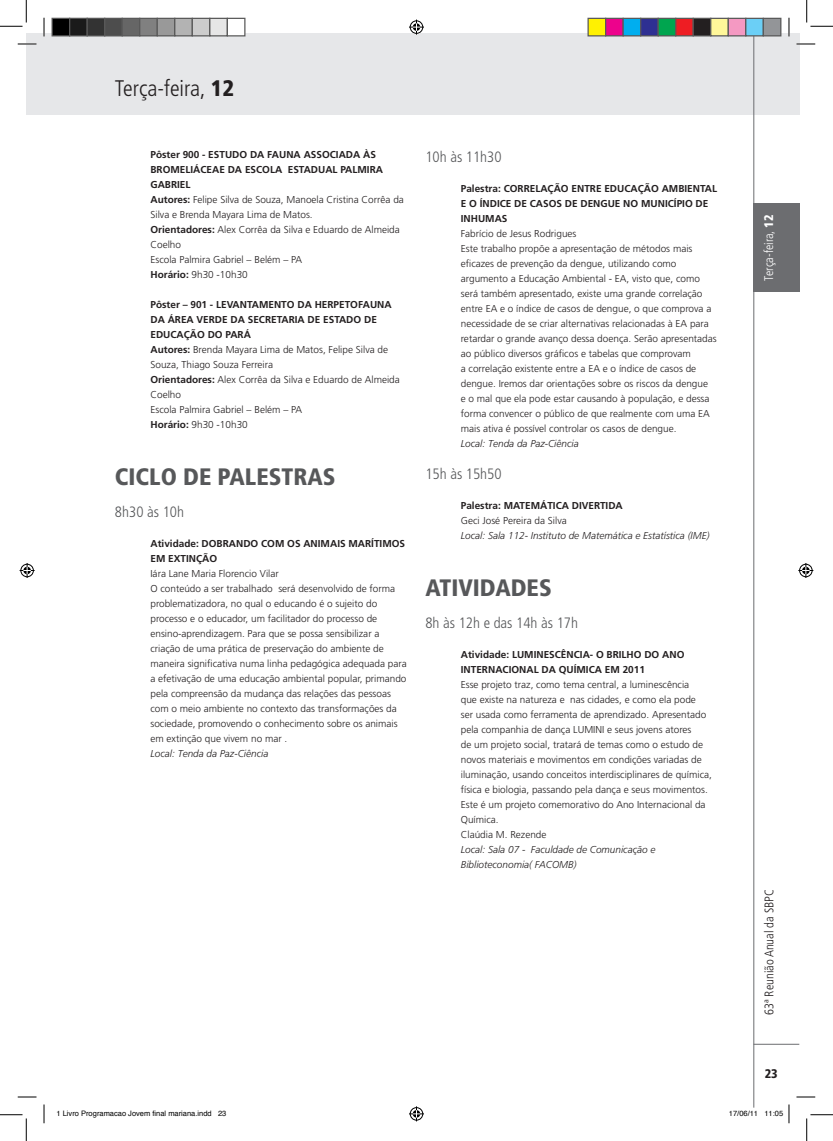
<style>
.page{position:relative;width:833px;height:1141px;background:#fff}
.page>*{position:absolute;margin:0;border:0;box-sizing:border-box;transform-origin:0 0}
.t1{font:900 condensed 23.75px "Frutiger";color:#57585a}
.t2{font:300 condensed 22.5px "Frutiger";color:#231f20}
.t3{font:300 condensed 15px "Frutiger";color:#57585a}
.t4{font:300 condensed 12.5px "Frutiger";color:#231f20}
.t5{font:300 condensed 12.5px "Frutiger";color:#fff}
.t6{font:900 condensed 12.5px "Frutiger";color:#231f20}
.t7{font:300 10px/15px "Frutiger";color:#231f20}
.t8{font:700 10px/15px "Frutiger";color:#231f20}
.t9{font:italic 300 10px/15px "Frutiger";color:#231f20}
.t10{font:7.5px "Helvetica";color:#000}
.s1{font-weight:900}
.s2{font-weight:700}
</style>
<div class="page">
<div style="left:26px;top:33px;width:18px;height:82px;background:#e6e7e9"></div>
<div style="left:44px;top:33px;width:755px;height:82px;background:#e6e7e9"></div>
<hr style="left:753px;top:1043px;width:45px;height:1px;background:#6c6d70">
<hr style="left:753px;top:33px;width:1px;height:1074px;background:#6c6d70">
<div style="left:753px;top:203px;width:46px;height:89px;background:#6c6d70"></div>
<svg style="left:18px;top:43px;width:18px;height:2px"></svg>
<svg style="left:796px;top:43px;width:18px;height:2px"></svg>
<svg style="left:18px;top:1096px;width:18px;height:1px"></svg>
<svg style="left:796px;top:1096px;width:18px;height:1px"></svg>
<svg style="left:43px;top:18px;width:2px;height:18px"></svg>
<svg style="left:43px;top:1104px;width:2px;height:19px"></svg>
<svg style="left:788px;top:18px;width:1px;height:18px"></svg>
<svg style="left:0;top:0;width:27px;height:27px"></svg>
<svg style="left:0;top:1114px;width:27px;height:26px"></svg>
<svg style="left:806px;top:0;width:26px;height:27px"></svg>
<svg style="left:806px;top:1114px;width:26px;height:26px"></svg>
<svg style="left:409px;top:20px;width:15px;height:15px"></svg>
<svg style="left:409px;top:1106px;width:15px;height:15px"></svg>
<svg style="left:20px;top:563px;width:15px;height:15px"></svg>
<svg style="left:798px;top:563px;width:14px;height:15px"></svg>
<div style="left:52px;top:18px;width:18px;height:18px;background:#000"></div>
<div style="left:51px;top:18px;width:19px;height:18px;border:1px solid #595959"></div>
<div style="left:70px;top:18px;width:17px;height:18px;background:#1a1a1a"></div>
<div style="left:69px;top:18px;width:19px;height:18px;border:1px solid #595959"></div>
<div style="left:87px;top:18px;width:18px;height:18px;background:#333"></div>
<div style="left:86px;top:18px;width:19px;height:18px;border:1px solid #595959"></div>
<div style="left:105px;top:18px;width:17px;height:18px;background:#4d4d4d"></div>
<div style="left:104px;top:18px;width:19px;height:18px;border:1px solid #595959"></div>
<div style="left:122px;top:18px;width:18px;height:18px;background:#666"></div>
<div style="left:121px;top:18px;width:19px;height:18px;border:1px solid #595959"></div>
<div style="left:140px;top:18px;width:17px;height:18px;background:#808080"></div>
<div style="left:139px;top:18px;width:19px;height:18px;border:1px solid #595959"></div>
<div style="left:157px;top:18px;width:18px;height:18px;background:#999"></div>
<div style="left:156px;top:18px;width:19px;height:18px;border:1px solid #595959"></div>
<div style="left:175px;top:18px;width:17px;height:18px;background:#b3b3b3"></div>
<div style="left:174px;top:18px;width:19px;height:18px;border:1px solid #595959"></div>
<div style="left:192px;top:18px;width:18px;height:18px;background:#ccc"></div>
<div style="left:191px;top:18px;width:19px;height:18px;border:1px solid #595959"></div>
<div style="left:210px;top:18px;width:17px;height:18px;background:#e6e6e6"></div>
<div style="left:209px;top:18px;width:19px;height:18px;border:1px solid #595959"></div>
<div style="left:227px;top:18px;width:18px;height:18px;background:#fff"></div>
<div style="left:226px;top:18px;width:19px;height:18px;border:1px solid #595959"></div>
<div style="left:587px;top:18px;width:18px;height:18px;background:#fff101"></div>
<div style="left:587px;top:18px;width:19px;height:18px;border:1px solid #595959"></div>
<div style="left:605px;top:18px;width:17px;height:18px;background:#ed028c"></div>
<div style="left:604px;top:18px;width:19px;height:18px;border:1px solid #595959"></div>
<div style="left:622px;top:18px;width:18px;height:18px;background:#00aeef"></div>
<div style="left:622px;top:18px;width:19px;height:18px;border:1px solid #595959"></div>
<div style="left:640px;top:18px;width:17px;height:18px;background:#2e3092"></div>
<div style="left:639px;top:18px;width:19px;height:18px;border:1px solid #595959"></div>
<div style="left:657px;top:18px;width:18px;height:18px;background:#00a54f"></div>
<div style="left:657px;top:18px;width:19px;height:18px;border:1px solid #595959"></div>
<div style="left:675px;top:18px;width:17px;height:18px;background:#ee1d23"></div>
<div style="left:674px;top:18px;width:19px;height:18px;border:1px solid #595959"></div>
<div style="left:692px;top:18px;width:18px;height:18px;background:#231f20"></div>
<div style="left:692px;top:18px;width:19px;height:18px;border:1px solid #595959"></div>
<div style="left:710px;top:18px;width:17px;height:18px;background:#fff79a"></div>
<div style="left:709px;top:18px;width:19px;height:18px;border:1px solid #595959"></div>
<div style="left:727px;top:18px;width:18px;height:18px;background:#f499c2"></div>
<div style="left:727px;top:18px;width:19px;height:18px;border:1px solid #595959"></div>
<div style="left:745px;top:18px;width:17px;height:18px;background:#6bcff6"></div>
<div style="left:744px;top:18px;width:19px;height:18px;border:1px solid #595959"></div>
<div style="left:762px;top:18px;width:18px;height:18px;background:#939598"></div>
<div style="left:762px;top:18px;width:19px;height:18px;border:1px solid #595959"></div>
<svg style="left:788px;top:1104px;width:1px;height:19px"></svg>
<h2 class="t2" style="left:115px;top:76px;width:121px">Terça-feira, <span class="s1">12</span></h2>
<p class="t7" style="left:150px;top:147px;width:255px"><span class="s2">Pôster 900 - ESTUDO DA FAUNA ASSOCIADA ÀS BROMELIÁCEAE DA ESCOLA ESTADUAL PALMIRA GABRIEL<br>Autores:</span> Felipe Silva de Souza, Manoela Cristina Corrêa da Silva e Brenda Mayara Lima de Matos.<br><span class="s2">Orientadores:</span> Alex Corrêa da Silva e Eduardo de Almeida Coelho<br>Escola Palmira Gabriel – Belém – PA<br><span class="s2">Horário:</span> 9h30 -10h30</p>
<p class="t7" style="left:150px;top:297px;width:251px"><span class="s2">Pôster – 901 - LEVANTAMENTO DA HERPETOFAUNA DA ÁREA VERDE DA SECRETARIA DE ESTADO DE EDUCAÇÃO DO PARÁ<br>Autores:</span> Brenda Mayara Lima de Matos, Felipe Silva de Souza, Thiago Souza Ferreira<br><span class="s2">Orientadores:</span> Alex Corrêa da Silva e Eduardo de Almeida Coelho<br>Escola Palmira Gabriel – Belém – PA<br><span class="s2">Horário:</span> 9h30 -10h30</p>
<h1 class="t1" style="left:115px;top:462px;width:222px">CICLO DE PALESTRAS</h1>
<h3 class="t3" style="left:115px;top:503px;width:71px">8h30 às 10h</h3>
<p class="t8" style="left:150px;top:536px;width:256px">Atividade: DOBRANDO COM OS ANIMAIS MARÍTIMOS<br>EM EXTINÇÃO</p>
<p class="t7" style="left:150px;top:566px;width:258px">Iára Lane Maria Florencio Vilar<br>O conteúdo a ser trabalhado será desenvolvido de forma problematizadora, no qual o educando é o sujeito do processo e o educador, um facilitador do processo de ensino-aprendizagem. Para que se possa sensibilizar a criação de uma prática de preservação do ambiente de maneira significativa numa linha pedagógica adequada para a efetivação de uma educação ambiental popular, primando pela compreensão da mudança das relações das pessoas com o meio ambiente no contexto das transformações da sociedade, promovendo o conhecimento sobre os animais em extinção que vivem no mar .</p>
<p class="t9" style="left:150px;top:746px;width:119px">Local: Tenda da Paz-Ciência</p>
<h3 class="t3" style="left:425px;top:148px;width:78px">10h às 11h30</h3>
<p class="t8" style="left:460px;top:180px;width:257px">Palestra: CORRELAÇÃO ENTRE EDUCAÇÃO AMBIENTAL<br>E O ÍNDICE DE CASOS DE DENGUE NO MUNICÍPIO DE<br>INHUMAS</p>
<p class="t7" style="left:460px;top:226px;width:257px">Fabrício de Jesus Rodrigues<br>Este trabalho propõe a apresentação de métodos mais eficazes de prevenção da dengue, utilizando como argumento a Educação Ambiental - EA, visto que, como será também apresentado, existe uma grande correlação entre EA e o índice de casos de dengue, o que comprova a necessidade de se criar alternativas relacionadas à EA para retardar o grande avanço dessa doença. Serão apresentadas ao público diversos gráficos e tabelas que comprovam<br>a correlação existente entre a EA e o índice de casos de dengue. Iremos dar orientações sobre os riscos da dengue<br>e o mal que ela pode estar causando à população, e dessa forma convencer o público de que realmente com uma EA mais ativa é possível controlar os casos de dengue.</p>
<p class="t9" style="left:460px;top:436px;width:119px">Local: Tenda da Paz-Ciência</p>
<h3 class="t3" style="left:425px;top:465px;width:78px">15h às 15h50</h3>
<p class="t8" style="left:460px;top:498px;width:163px">Palestra: MATEMÁTICA DIVERTIDA</p>
<p class="t7" style="left:460px;top:513px;width:107px">Geci José Pereira da Silva</p>
<p class="t9" style="left:460px;top:528px;width:250px">Local: Sala 112- Instituto de Matemática e Estatística (IME)</p>
<h1 class="t1" style="left:425px;top:573px;width:128px">ATIVIDADES</h1>
<h3 class="t3" style="left:425px;top:614px;width:154px">8h às 12h e das 14h às 17h</h3>
<p class="t8" style="left:460px;top:647px;width:225px">Atividade: LUMINESCÊNCIA- O BRILHO DO ANO<br>INTERNACIONAL DA QUÍMICA EM 2011</p>
<p class="t7" style="left:460px;top:677px;width:252px">Esse projeto traz, como tema central, a luminescência<br>que existe na natureza e nas cidades, e como ela pode<br>ser usada como ferramenta de aprendizado. Apresentado pela companhia de dança LUMINI e seus jovens atores<br>de um projeto social, tratará de temas como o estudo de novos materiais e movimentos em condições variadas de iluminação, usando conceitos interdisciplinares de química, física e biologia, passando pela dança e seus movimentos.<br>Este é um projeto comemorativo do Ano Internacional da Química.<br>Claúdia M. Rezende</p>
<p class="t9" style="left:460px;top:842px;width:196px">Local: Sala 07 - Faculdade de Comunicação e<br>Biblioteconomia( FACOMB)</p>
<p class="t5" style="left:761px;top:281px;width:67px;rotate:-90deg">Terça-feira, <span class="s1">12</span></p>
<p class="t4" style="left:761px;top:1015px;width:128px;rotate:-90deg">63ª Reunião Anual da SBPC</p>
<p class="t6" style="left:764px;top:1065px;width:15px">23</p>
<p class="t10" style="left:56px;top:1107px;width:171px">1 Livro Programacao Jovem final mariana.indd 23</p>
<p class="t10" style="left:728px;top:1107px;width:56px">17/06/11 11:05</p>
</div>
